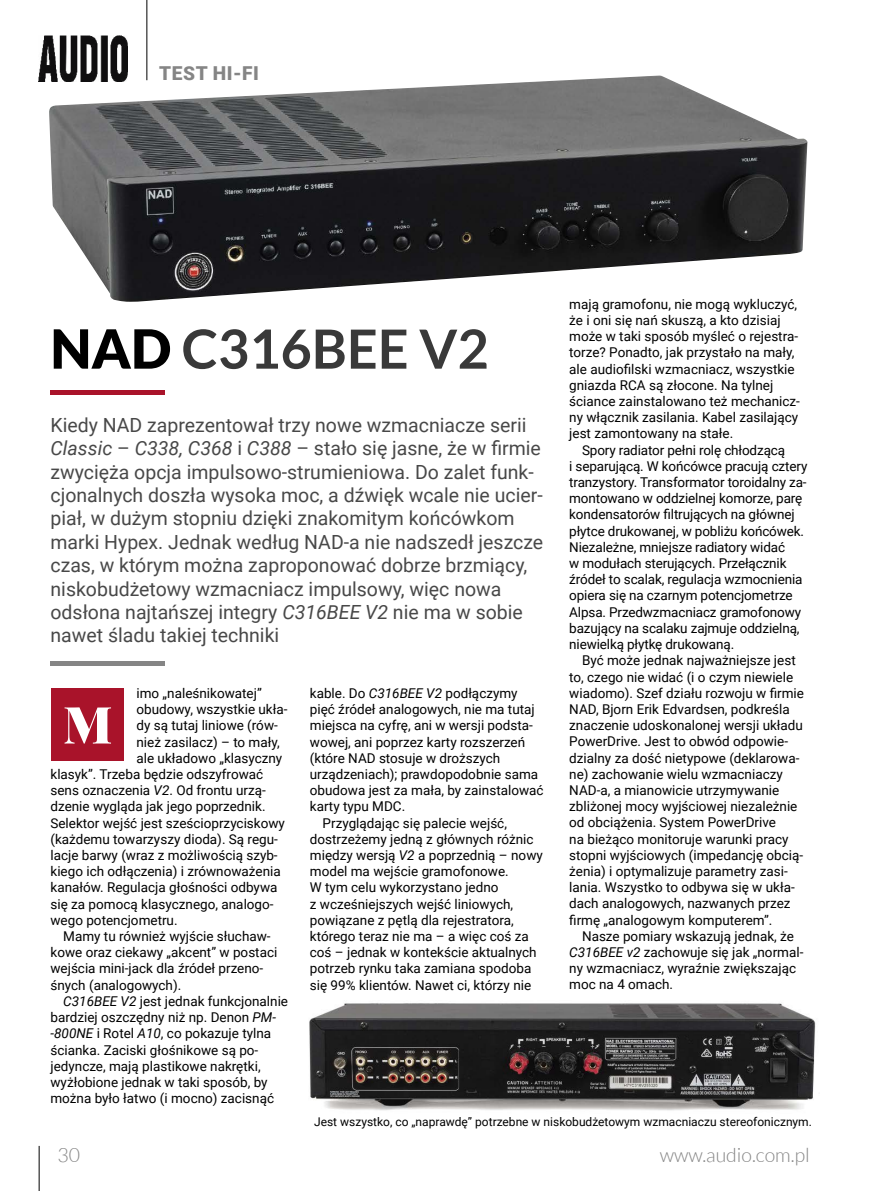
<style>
.page{position:relative;width:893px;height:1191px;background:#fff}
.page>*{position:absolute;margin:0;border:0;box-sizing:border-box;transform-origin:0 0}
.t1{font:700 54px "Lato";color:#393939}
.t2{font:900 51.15px "Playfair Display";color:#fff}
.t3{font:19.5px/23.4px "Roboto";color:#484848}
.t4{font:300 19.5px "Lato";color:#858585}
.t5{font:900 19.2px "Roboto";letter-spacing:.035em;color:#858585}
.t6{font:13.5px/16.2px "Roboto";color:#000}
.t7{font:12px "Roboto";color:#000}
.s1{font-weight:900;color:#000}
.s2{font-style:italic}
</style>
<div class="page">
<hr style="left:147px;top:0;width:1px;height:80px;background:#000">
<img style="left:39px;top:35px;width:89px;height:46px">
<hr style="left:39px;top:1145px;width:1px;height:46px;background:#000">
<hr style="left:50px;top:390px;width:115px;height:4px;background:#a9132a">
<div style="left:50px;top:661px;width:115px;height:5px;background:#858585"></div>
<div style="left:51px;top:688px;width:73px;height:72px;background:#a9132a"></div>
<img style="left:49px;top:76px;width:758px;height:226px">
<img style="left:309px;top:1003px;width:507px;height:108px">
<h3 class="t5" style="left:159px;top:60px;width:101px">TEST HI-FI</h3>
<h1 class="t1" style="left:50px;top:318px;width:440px"><span class="s1">NAD</span> C316BEE V2</h1>
<p class="t3" style="left:50px;top:412px;width:494px">Kiedy NAD zaprezentował trzy nowe wzmacniacze serii <span class="s2">Classic</span> – <span class="s2">C338, C368</span> i <span class="s2">C388</span> – stało się jasne, że w firmie zwycięża opcja impulsowo-strumieniowa. Do zalet funk&shy;cjonalnych doszła wysoka moc, a dźwięk wcale nie ucier&shy;piał, w dużym stopniu dzięki znakomitym końcówkom marki Hypex. Jednak według NAD-a nie nadszedł jeszcze czas, w którym można zaproponować dobrze brzmiący, niskobudżetowy wzmacniacz impulsowy, więc nowa odsłona najtańszej integry <span class="s2">C316BEE V2</span> nie ma w sobie nawet śladu takiej techniki</p>
<p class="t6" style="left:136px;top:684px;width:127px">imo „naleśnikowatej”</p>
<p class="t6" style="left:136px;top:701px;width:153px">obudowy, wszystkie ukła-</p>
<p class="t6" style="left:136px;top:717px;width:143px">dy są tutaj liniowe (rów-</p>
<p class="t6" style="left:136px;top:733px;width:145px">nież zasilacz) – to mały,</p>
<p class="t6" style="left:136px;top:749px;width:147px">ale układowo „klasyczny</p>
<p class="t6" style="left:50px;top:765px;width:214px">klasyk”. Trzeba będzie odszyfrować</p>
<p class="t6" style="left:50px;top:782px;width:217px">sens oznaczenia <span class="s2">V2</span>. Od frontu urzą-</p>
<p class="t6" style="left:50px;top:798px;width:217px">dzenie wygląda jak jego poprzednik.</p>
<p class="t6" style="left:50px;top:814px;width:236px">Selektor wejść jest sześcioprzyciskowy</p>
<p class="t6" style="left:50px;top:830px;width:229px">(każdemu towarzyszy dioda). Są regu-</p>
<p class="t6" style="left:50px;top:846px;width:229px">lacje barwy (wraz z możliwością szyb-</p>
<p class="t6" style="left:50px;top:863px;width:232px">kiego ich odłączenia) i zrównoważenia</p>
<p class="t6" style="left:50px;top:879px;width:228px">kanałów. Regulacja głośności odbywa</p>
<p class="t6" style="left:50px;top:895px;width:225px">się za pomocą klasycznego, analogo-</p>
<p class="t6" style="left:50px;top:911px;width:129px">wego potencjometru.</p>
<p class="t6" style="left:63px;top:927px;width:209px">Mamy tu również wyjście słuchaw-</p>
<p class="t6" style="left:50px;top:944px;width:228px">kowe oraz ciekawy „akcent” w postaci</p>
<p class="t6" style="left:50px;top:960px;width:214px">wejścia mini-jack dla źródeł przeno-</p>
<p class="t6" style="left:50px;top:976px;width:132px">śnych (analogowych).</p>
<p class="t6" style="left:63px;top:992px;width:226px"><span class="s2">C316BEE V2</span> jest jednak funkcjonalnie</p>
<p class="t6" style="left:50px;top:1008px;width:227px">bardziej oszczędny niż np. Denon <span class="s2">PM-</span></p>
<p class="t6" style="left:50px;top:1025px;width:222px"><span class="s2">-800NE</span> i Rotel <span class="s2">A10</span>, co pokazuje tylna</p>
<p class="t6" style="left:50px;top:1041px;width:209px">ścianka. Zaciski głośnikowe są po-</p>
<p class="t6" style="left:50px;top:1057px;width:212px">jedyncze, mają plastikowe nakrętki,</p>
<p class="t6" style="left:50px;top:1073px;width:219px">wyżłobione jednak w taki sposób, by</p>
<p class="t6" style="left:50px;top:1089px;width:225px">można było łatwo (i mocno) zacisnąć</p>
<h2 class="t2" style="left:63px;top:691px;width:51px">M</h2>
<p class="t6" style="left:310px;top:684px;width:209px">kable. Do <span class="s2">C316BEE V2</span> podłączymy</p>
<p class="t6" style="left:310px;top:701px;width:226px">pięć źródeł analogowych, nie ma tutaj</p>
<p class="t6" style="left:310px;top:717px;width:225px">miejsca na cyfrę, ani w wersji podsta-</p>
<p class="t6" style="left:310px;top:733px;width:217px">wowej, ani poprzez karty rozszerzeń</p>
<p class="t6" style="left:310px;top:749px;width:192px">(które NAD stosuje w droższych</p>
<p class="t6" style="left:310px;top:765px;width:230px">urządzeniach); prawdopodobnie sama</p>
<p class="t6" style="left:310px;top:782px;width:235px">obudowa jest za mała, by zainstalować</p>
<p class="t6" style="left:310px;top:798px;width:97px">karty typu MDC.</p>
<p class="t6" style="left:323px;top:814px;width:186px">Przyglądając się palecie wejść,</p>
<p class="t6" style="left:310px;top:830px;width:225px">dostrzeżemy jedną z głównych różnic</p>
<p class="t6" style="left:310px;top:846px;width:234px">między wersją <span class="s2">V2</span> a poprzednią – nowy</p>
<p class="t6" style="left:310px;top:863px;width:200px">model ma wejście gramofonowe.</p>
<p class="t6" style="left:310px;top:879px;width:190px">W tym celu wykorzystano jedno</p>
<p class="t6" style="left:310px;top:895px;width:205px">z wcześniejszych wejść liniowych,</p>
<p class="t6" style="left:310px;top:911px;width:205px">powiązane z pętlą dla rejestratora,</p>
<p class="t6" style="left:310px;top:927px;width:221px">którego teraz nie ma – a więc coś za</p>
<p class="t6" style="left:310px;top:944px;width:228px">coś – jednak w kontekście aktualnych</p>
<p class="t6" style="left:310px;top:960px;width:223px">potrzeb rynku taka zamiana spodoba</p>
<p class="t6" style="left:310px;top:976px;width:223px">się 99% klientów. Nawet ci, którzy nie</p>
<p class="t6" style="left:569px;top:295px;width:232px">mają gramofonu, nie mogą wykluczyć, że i oni się nań skuszą, a kto dzisiaj może w taki sposób myśleć o rejestra&shy;torze? Ponadto, jak przystało na mały, ale audiofilski wzmacniacz, wszystkie gniazda RCA są złocone. Na tylnej ściance zainstalowano też mechanicz&shy;ny włącznik zasilania. Kabel zasilający jest zamontowany na stałe.</p>
<p class="t6" style="left:569px;top:441px;width:240px;text-indent:13px">Spory radiator pełni rolę chłodzącą<br>i separującą. W końcówce pracują cztery tranzystory. Transformator toroidalny za&shy;montowano w oddzielnej komorze, parę kondensatorów filtrujących na głównej płytce drukowanej, w pobliżu końcówek.<br>Niezależne, mniejsze radiatory widać<br>w modułach sterujących. Przełącznik źródeł to scalak, regulacja wzmocnienia opiera się na czarnym potencjometrze Alpsa. Przedwzmacniacz gramofonowy bazujący na scalaku zajmuje oddzielną, niewielką płytkę drukowaną.</p>
<p class="t6" style="left:569px;top:652px;width:236px;text-indent:13px">Być może jednak najważniejsze jest to, czego nie widać (i o czym niewiele wiadomo). Szef działu rozwoju w firmie NAD, Bjorn Erik Edvardsen, podkreśla znaczenie udoskonalonej wersji układu PowerDrive. Jest to obwód odpowie&shy;dzialny za dość nietypowe (deklarowa&shy;ne) zachowanie wielu wzmacniaczy NAD-a, a mianowicie utrzymywanie zbliżonej mocy wyjściowej niezależnie od obciążenia. System PowerDrive<br>na bieżąco monitoruje warunki pracy stopni wyjściowych (impedancję obcią&shy;żenia) i optymalizuje parametry zasi&shy;lania. Wszystko to odbywa się w ukła&shy;dach analogowych, nazwanych przez firmę „analogowym komputerem”.</p>
<p class="t6" style="left:569px;top:927px;width:236px;text-indent:13px">Nasze pomiary wskazują jednak, że<br><span class="s2">C316BEE v2</span> zachowuje się jak „normal&shy;ny wzmacniacz, wyraźnie zwiększając moc na 4 omach.</p>
<p class="t7" style="left:314px;top:1113px;width:499px">Jest wszystko, co „naprawdę” potrzebne w niskobudżetowym wzmacniaczu stereofonicznym.</p>
<h3 class="t4" style="left:57px;top:1144px;width:24px">30</h3>
<h3 class="t4" style="left:660px;top:1144px;width:151px">www.audio.com.pl</h3>
</div>
